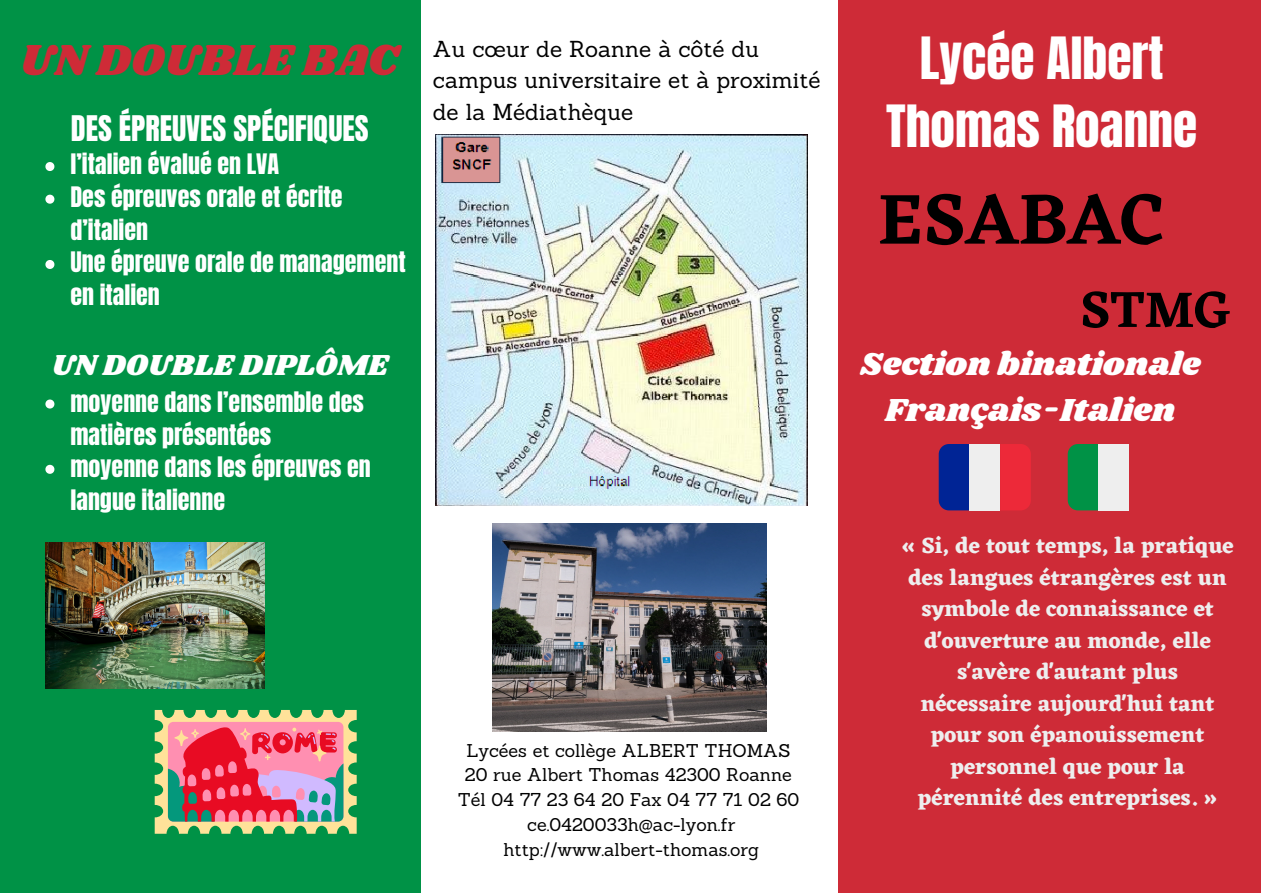
<style>
.page{position:relative;width:1263px;height:894px;background:#fff}
.page>*{position:absolute;margin:0;border:0;box-sizing:border-box;transform-origin:0 0}
.t1{font:600 73.5px "Eczar";color:#000}
.t2{font:600 52.5px "Eczar";color:#000}
.t3{font:49.5px/68.6px "Anton";color:#fff;text-align:center}
.t4{font:45px "Shrikhand";color:#ce2b37}
.t5{font:33px/46px "Shrikhand";color:#fff;text-align:center}
.t6{font:30px "Anton";color:#fff}
.t7{font:30px "Shrikhand";color:#fff}
.t8{font:24px/32.5px "Anton";color:#fff}
.t9{font:700 22.5px/31.5px "Eczar";color:#eee;text-align:center}
.t10{font:22.5px/31.5px "Sanchez";color:#000}
.t11{font:18px/24.8px "Sanchez";color:#000;text-align:center}
</style>
<div class="page">
<div style="left:838px;top:0;width:423px;height:891px;background:#ce2b37"></div>
<div style="left:1000px;top:444px;width:31px;height:66px;background:#ed2939"></div>
<div style="left:939px;top:444px;width:30px;height:66px;background:#002495"></div>
<div style="left:969px;top:444px;width:31px;height:66px;background:#eee"></div>
<div style="left:1068px;top:444px;width:30px;height:66px;background:#009246"></div>
<div style="left:1098px;top:444px;width:31px;height:66px;background:#eee"></div>
<img style="left:435px;top:135px;width:373px;height:370px">
<img style="left:492px;top:523px;width:275px;height:208px">
<div style="left:0;top:0;width:421px;height:891px;background:#009246"></div>
<img style="left:45px;top:542px;width:219px;height:146px">
<svg style="left:155px;top:710px;width:202px;height:123px"></svg>
<svg style="left:45px;top:162px;width:9px;height:9px"></svg>
<svg style="left:45px;top:195px;width:9px;height:9px"></svg>
<svg style="left:45px;top:260px;width:9px;height:9px"></svg>
<svg style="left:45px;top:399px;width:9px;height:9px"></svg>
<svg style="left:45px;top:464px;width:9px;height:9px"></svg>
<h3 class="t4" style="left:19px;top:28px;width:381px">UN DOUBLE BAC</h3>
<h3 class="t6" style="left:71px;top:106px;width:299px">DES ÉPREUVES SPÉCIFIQUES</h3>
<p class="t8" style="left:70px;top:148px;width:337px">l’italien évalué en LVA<br>Des épreuves orale et écrite d’italien<br>Une épreuve orale de management en italien</p>
<h3 class="t7" style="left:51px;top:344px;width:338px">UN DOUBLE DIPLÔME</h3>
<p class="t8" style="left:70px;top:386px;width:302px">moyenne dans l’ensemble des matières présentées<br>moyenne dans les épreuves en langue italienne</p>
<p class="t10" style="left:433px;top:33px;width:389px">Au cœur de Roanne à côté du campus universitaire et à proximité de la Médiathèque</p>
<p class="t11" style="left:458px;top:737px;width:343px">Lycées et collège ALBERT THOMAS<br>20 rue Albert Thomas 42300 Roanne<br>Tél 04 77 23 64 20 Fax 04 77 71 02 60 ce.0420033h@ac-lyon.fr http://www.albert-thomas.org</p>
<h3 class="t3" style="left:886px;top:24px;width:313px">Lycée Albert<br>Thomas Roanne</h3>
<h1 class="t1" style="left:878px;top:175px;width:287px">ESABAC</h1>
<h2 class="t2" style="left:1080px;top:278px;width:152px">STMG</h2>
<h3 class="t5" style="left:860px;top:342px;width:342px">Section binationale<br>Français-Italien</h3>
<p class="t9" style="left:901px;top:529px;width:334px">« Si, de tout temps, la pratique des langues étrangères est un symbole de connaissance et d'ouverture au monde, elle s'avère d'autant plus nécessaire aujourd'hui tant pour son épanouissement personnel que pour la pérennité des entreprises. »</p>
</div>
